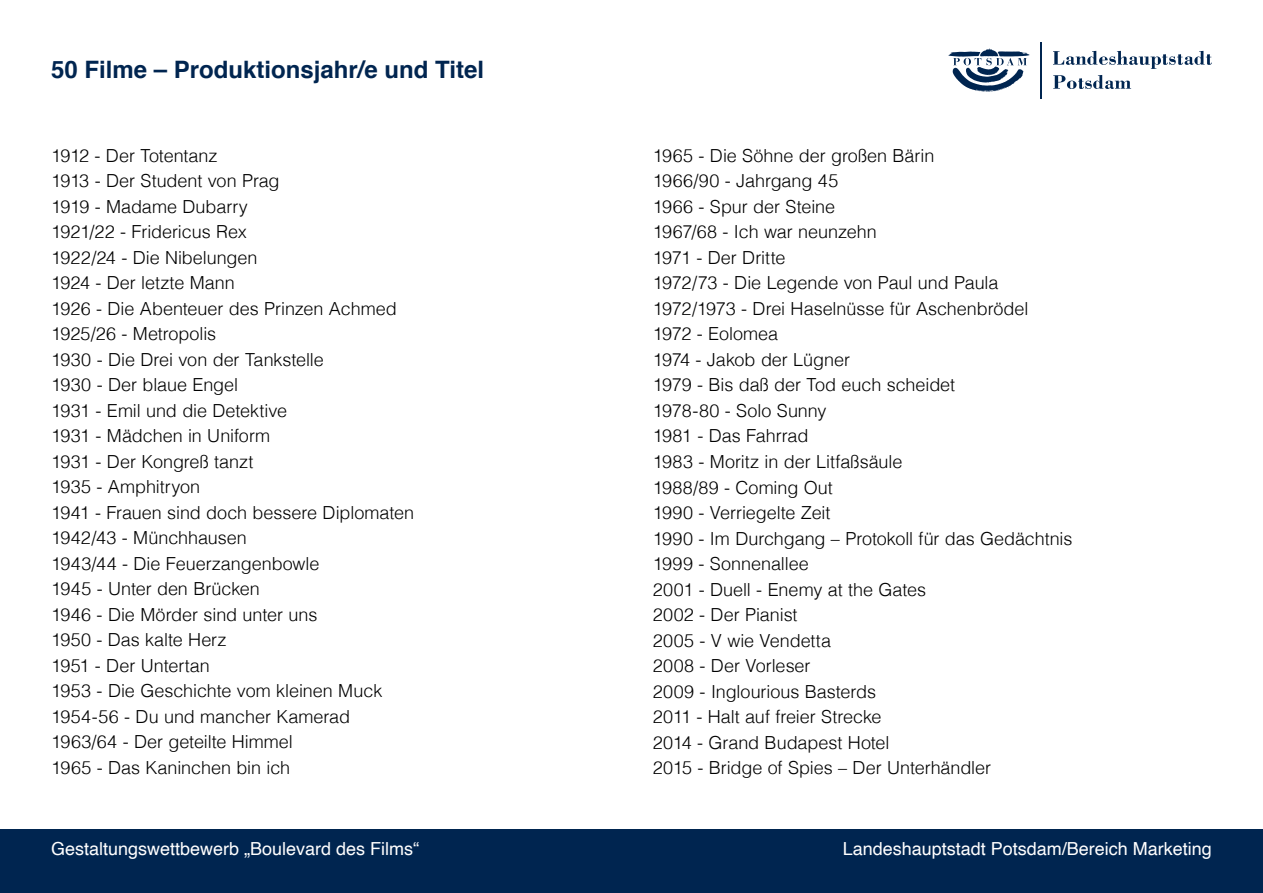
<style>
.page{position:relative;width:1263px;height:893px;background:#fff}
.page>*{position:absolute;margin:0;border:0;box-sizing:border-box;transform-origin:0 0}
.t1{font:700 24px "Helvetica";color:#002550}
.t2{font:300 18px/25.5px "Helvetica";letter-spacing:-.005em;color:#000}
.t3{font:18px "Helvetica";color:#fff}
</style>
<div class="page">
<div style="left:0;top:829px;width:1263px;height:64px;background:#002550"></div>
<hr style="left:1040px;top:43px;width:1px;height:56px;background:#002550">
<svg style="left:948px;top:48px;width:81px;height:44px"></svg>
<svg style="left:1053px;top:51px;width:159px;height:18px"></svg>
<svg style="left:1053px;top:75px;width:78px;height:14px"></svg>
<h1 class="t1" style="left:51px;top:50px;width:435px">50 Filme – Produktionsjahr/e und Titel</h1>
<p class="t2" style="left:51px;top:141px;width:365px">1912 - Der Totentanz<br>1913 - Der Student von Prag<br>1919 - Madame Dubarry<br>1921/22 - Fridericus Rex<br>1922/24 - Die Nibelungen<br>1924 - Der letzte Mann<br>1926 - Die Abenteuer des Prinzen Achmed<br>1925/26 - Metropolis<br>1930 - Die Drei von der Tankstelle<br>1930 - Der blaue Engel<br>1931 - Emil und die Detektive<br>1931 - Mädchen in Uniform<br>1931 - Der Kongreß tanzt<br>1935 - Amphitryon<br>1941 - Frauen sind doch bessere Diplomaten<br>1942/43 - Münchhausen<br>1943/44 - Die Feuerzangenbowle<br>1945 - Unter den Brücken<br>1946 - Die Mörder sind unter uns<br>1950 - Das kalte Herz<br>1951 - Der Untertan<br>1953 - Die Geschichte vom kleinen Muck<br>1954-56 - Du und mancher Kamerad<br>1963/64 - Der geteilte Himmel<br>1965 - Das Kaninchen bin ich</p>
<p class="t2" style="left:653px;top:141px;width:421px">1965 - Die Söhne der großen Bärin<br>1966/90 - Jahrgang 45<br>1966 - Spur der Steine<br>1967/68 - Ich war neunzehn<br>1971 - Der Dritte<br>1972/73 - Die Legende von Paul und Paula<br>1972/1973 - Drei Haselnüsse für Aschenbrödel<br>1972 - Eolomea<br>1974 - Jakob der Lügner<br>1979 - Bis daß der Tod euch scheidet<br>1978-80 - Solo Sunny<br>1981 - Das Fahrrad<br>1983 - Moritz in der Litfaßsäule<br>1988/89 - Coming Out<br>1990 - Verriegelte Zeit<br>1990 - Im Durchgang – Protokoll für das Gedächtnis<br>1999 - Sonnenallee<br>2001 - Duell - Enemy at the Gates<br>2002 - Der Pianist<br>2005 - V wie Vendetta<br>2008 - Der Vorleser<br>2009 - Inglourious Basterds<br>2011 - Halt auf freier Strecke<br>2014 - Grand Budapest Hotel<br>2015 - Bridge of Spies – Der Unterhändler</p>
<p class="t3" style="left:51px;top:834px;width:370px">Gestaltungswettbewerb „Boulevard des Films“</p>
<p class="t3" style="left:843px;top:834px;width:371px">Landeshauptstadt Potsdam/Bereich Marketing</p>
</div>
